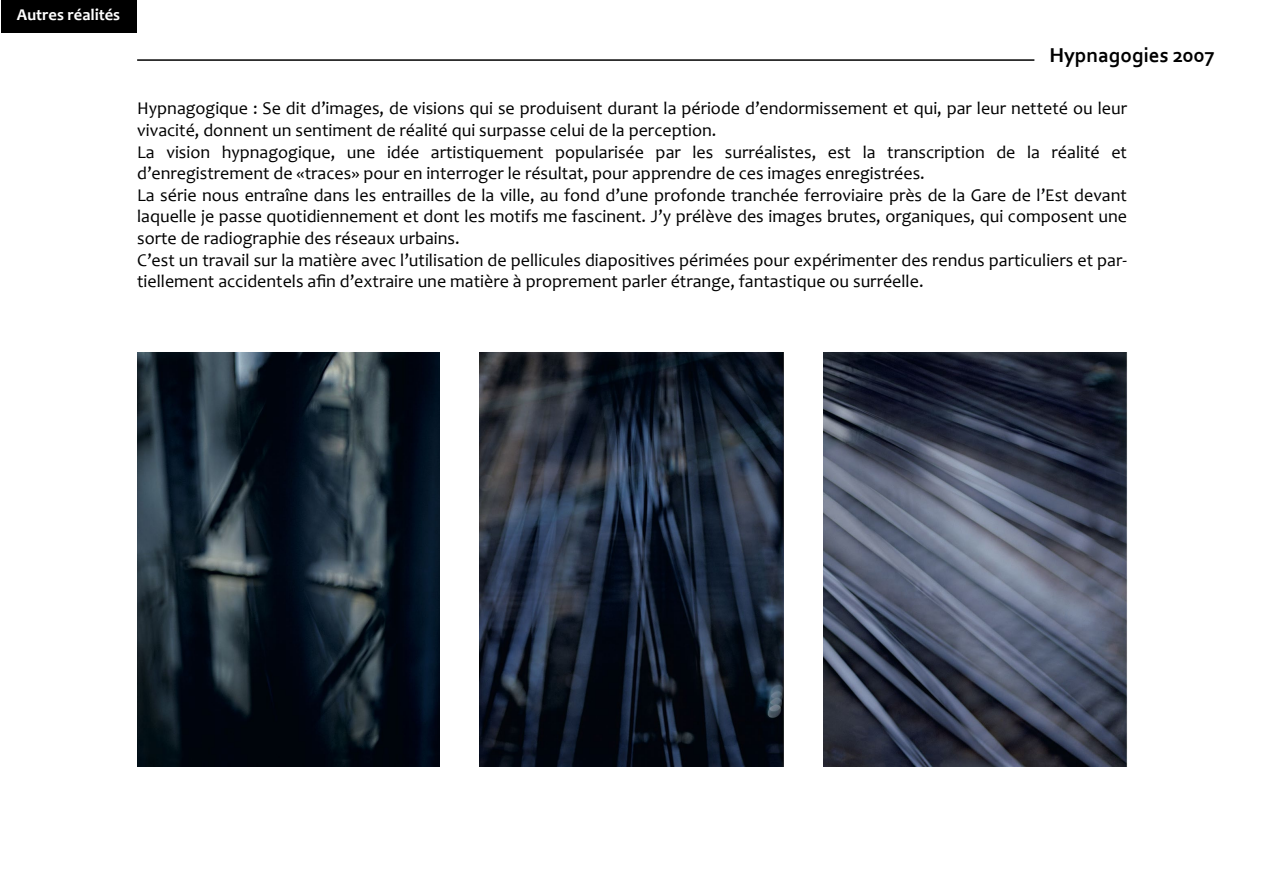
<style>
.page{position:relative;width:1263px;height:893px;background:#fff}
.page>*{position:absolute;margin:0;border:0;box-sizing:border-box;transform-origin:0 0}
.t1{font:700 21px "Corbel";color:#000}
.t2{font:18px/21.6px "Candara";color:#000}
.t3{font:700 16.5px "Candara";color:#fff}
</style>
<div class="page">
<hr style="left:137px;top:59px;width:897px;height:2px;background:#000">
<img style="left:137px;top:353px;width:302px;height:413px">
<img style="left:480px;top:353px;width:303px;height:413px">
<img style="left:824px;top:353px;width:303px;height:413px">
<div style="left:1px;top:0;width:135px;height:32px;background:#000"></div>
<p class="t3" style="left:17px;top:4px;width:105px">Autres réalités</p>
<p class="t1" style="left:1049px;top:42px;width:167px">Hypnagogies 2007</p>
<p class="t2" style="left:137px;top:98px;width:991px">Hypnagogique : Se dit d’images, de visions qui se produisent durant la période d’endormissement et qui, par leur netteté ou leur vivacité, donnent un sentiment de réalité qui surpasse celui de la perception.<br>La vision hypnagogique, une idée artistiquement popularisée par les surréalistes, est la transcription de la réalité et d’enregistrement de «traces» pour en interroger le résultat, pour apprendre de ces images enregistrées.<br>La série nous entraîne dans les entrailles de la ville, au fond d’une profonde tranchée ferroviaire près de la Gare de l’Est devant laquelle je passe quotidiennement et dont les motifs me fascinent. J’y prélève des images brutes, organiques, qui composent une sorte de radiographie des réseaux urbains.<br>C’est un travail sur la matière avec l’utilisation de pellicules diapositives périmées pour expérimenter des rendus particuliers et par&shy;tiellement accidentels afin d’extraire une matière à proprement parler étrange, fantastique ou surréelle.</p>
</div>
